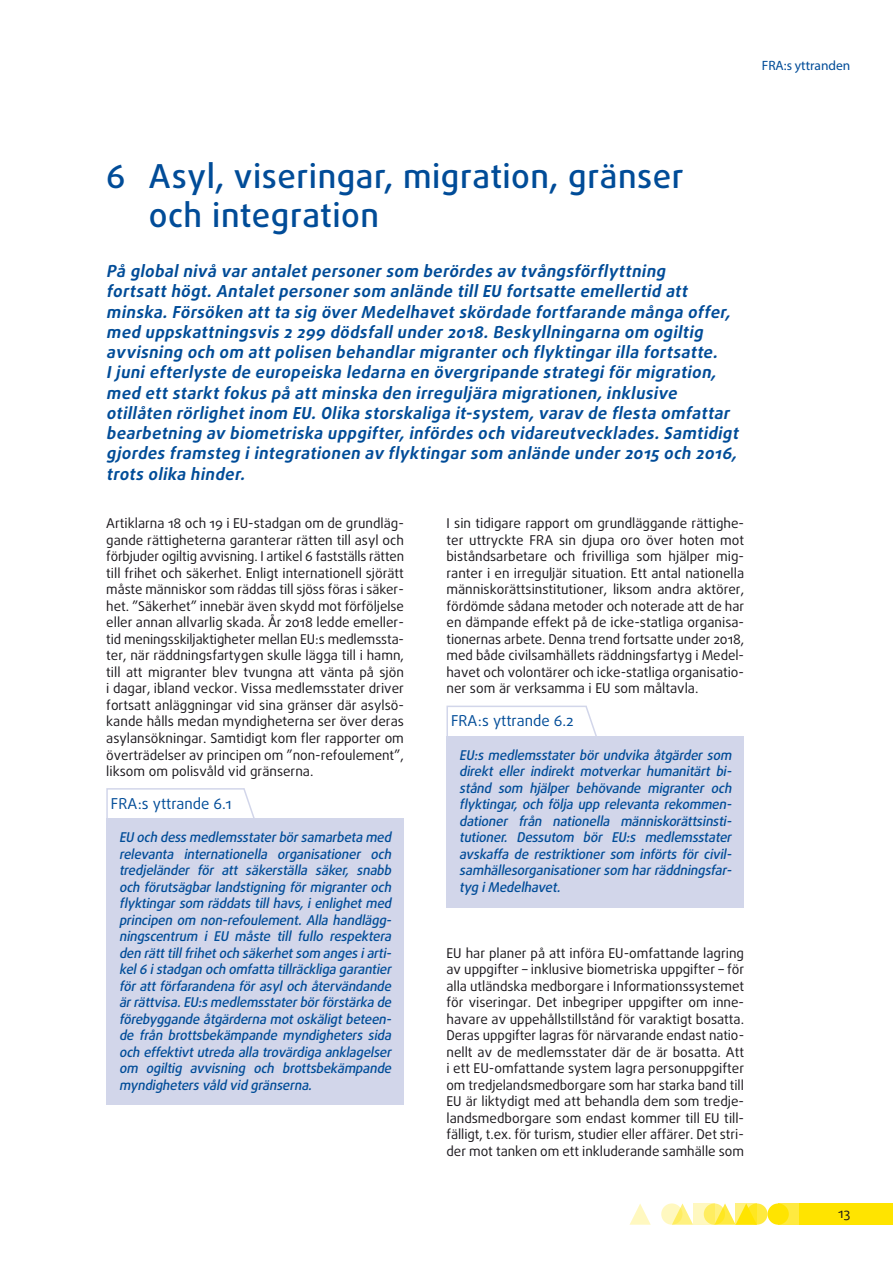
<style>
.page{position:relative;width:893px;height:1263px;background:#fff}
.page>*{position:absolute;margin:0;border:0;box-sizing:border-box;transform-origin:0 0}
.chapter_title{font:500 33px/39.6px "Daxline Pro";letter-spacing:.015em;color:#004c98}
.intro_chapter{font:italic 700 16.5px/20.2px "Daxline Pro";color:#004c98}
.opinion_header_sw{font:15px "Daxline Pro";color:#004c98}
.body_text{font:13.5px/16.5px "Daxline Pro";color:#1a171c;text-align:justify}
.opinion_text_SW_last{font:italic 500 13.5px/16.5px "Daxline Pro";color:#004c98;text-align:justify}
.t1{font:13.5px "Myriad Pro";color:#004c98}
</style>
<div class="page">
<div style="left:746px;top:1203px;width:21px;height:22px;background:#ffea40;border-radius:50%"></div>
<div style="left:778px;top:1203px;width:21px;height:22px;background:#ffea40"></div>
<div style="left:799px;top:1203px;width:94px;height:22px;background:#ffe400"></div>
<svg style="left:675px;top:1203px;width:18px;height:22px"></svg>
<svg style="left:629px;top:1204px;width:22px;height:21px"></svg>
<div style="left:767px;top:1203px;width:22px;height:22px;background:#ffe400;border-radius:50%"></div>
<svg style="left:718px;top:1203px;width:18px;height:22px"></svg>
<svg style="left:704px;top:1203px;width:21px;height:22px"></svg>
<svg style="left:661px;top:1203px;width:21px;height:22px"></svg>
<svg style="left:736px;top:1203px;width:21px;height:22px"></svg>
<svg style="left:693px;top:1203px;width:21px;height:22px"></svg>
<div style="left:106px;top:819px;width:298px;height:286px;background:#d2d6ea"></div>
<div style="left:446px;top:736px;width:298px;height:171px;background:#d2d6ea"></div>
<svg style="left:106px;top:788px;width:150px;height:31px"></svg>
<svg style="left:446px;top:705px;width:151px;height:31px"></svg>
<p class="t1" style="left:762px;top:57px;width:90px">FRA:s yttranden</p>
<p class="chapter_title" style="left:149px;top:156px;width:536px;text-indent:-43px">6 Asyl, viseringar, migration, gränser och integration</p>
<p class="intro_chapter" style="left:106px;top:261px;width:637px">På globalnivå varantaletpersonersom berördes av tvångsförflyttning fortsatthögt.Antaletpersonersom anlände tillEU fortsatte emellertid att minska.Försöken attta sig överMedelhavetskördade fortfarande många offer, med uppskattningsvis 2 299 dödsfallunder2018.Beskyllningarna om ogiltig avvisning och om attpolisen behandlarmigranteroch flyktingarilla fortsatte.<br>Ijuniefterlyste de europeiska ledarna en övergripande strategiförmigration, med ettstarktfokus på attminska den irreguljära migrationen,inklusive otillåten rörlighetinom EU.Olika storskaliga it-system,varav de flesta omfattar bearbetning av biometriska uppgifter,infördes och vidareutvecklades.Samtidigt gjordes framsteg iintegrationen av flyktingarsom anlände under2015 och 2016, trots olika hinder.</p>
<p class="body_text" style="left:106px;top:515px;width:299px">Artiklarna 18 och 19 i EU-stadgan om de grundläg&shy;gande rättigheterna garanterar rätten till asyl och förbjuder ogiltig avvisning. I artikel 6 fastställs rätten till frihet och säkerhet. Enligt internationell sjörätt måste människor som räddas till sjöss föras i säker&shy;het. ”Säkerhet” innebär även skydd mot förföljelse eller annan allvarlig skada. År 2018 ledde emeller&shy;tid meningsskiljaktigheter mellan EU:s medlemssta&shy;ter, när räddningsfartygen skulle lägga till i hamn, till att migranter blev tvungna att vänta på sjön i dagar, ibland veckor. Vissa medlemsstater driver fortsatt anläggningar vid sina gränser där asylsö&shy;kande hålls medan myndigheterna ser över deras asylansökningar. Samtidigt kom fler rapporter om överträdelser av principen om ”non-refoulement”, liksom om polisvåld vid gränserna.</p>
<p class="opinion_header_sw" style="left:111px;top:794px;width:122px">FRA:s yttrande 6.1</p>
<p class="opinion_text_SW_last" style="left:119px;top:829px;width:277px">EU och dessmedlemsstaterbörsamarbeta med relevanta internationella organisationer och tredjeländer för att säkerställa säker, snabb och förutsägbar landstigning för migranter och flyktingar som räddats till havs, i enlighet med principen om non-refoulement. Alla handlägg&shy;ningscentrum i EU måste till fullo respektera den rätttillfrihetoch säkerhetsom angesiarti&shy;kel6 istadgan och omfatta tillräckliga garantier för att förfarandena för asyl och återvändande ärrättvisa.EU:smedlemsstaterbörförstärka de förebyggande åtgärderna motoskäligtbeteen&shy;de från brottsbekämpande myndigheters sida och effektivtutreda alla trovärdiga anklagelser om ogiltig avvisning och brottsbekämpande myndighetersvåld vid gränserna.</p>
<p class="body_text" style="left:446px;top:515px;width:299px">I sin tidigare rapport om grundläggande rättighe&shy;ter uttryckte FRA sin djupa oro över hoten mot biståndsarbetare och frivilliga som hjälper mig&shy;ranter i en irreguljär situation. Ett antal nationella människorättsinstitutioner, liksom andra aktörer, fördömde sådana metoder och noterade att de har en dämpande effekt på de icke-statliga organisa&shy;tionernas arbete. Denna trend fortsatte under 2018, med både civilsamhällets räddningsfartyg i Medel&shy;havet och volontärer och icke-statliga organisatio&shy;ner som är verksamma i EU som måltavla.</p>
<p class="opinion_header_sw" style="left:451px;top:711px;width:124px">FRA:s yttrande 6.2</p>
<p class="opinion_text_SW_last" style="left:459px;top:746px;width:277px">EU:s medlemsstater bör undvika åtgärder som direkt eller indirekt motverkar humanitärt bi&shy;stånd som hjälper behövande migranter och flyktingar, och följa upp relevanta rekommen&shy;dationer från nationella människorättsinsti&shy;tutioner. Dessutom bör EU:s medlemsstater avskaffa de restriktioner som införts för civil&shy;samhällesorganisationersom harräddningsfar&shy;tyg iMedelhavet.</p>
<p class="body_text" style="left:446px;top:944px;width:299px">EU har planer på att införa EU-omfattande lagring av uppgifter – inklusive biometriska uppgifter – för alla utländska medborgare i Informationssystemet för viseringar. Det inbegriper uppgifter om inne&shy;havare av uppehållstillstånd för varaktigt bosatta.<br>Deras uppgifter lagras för närvarande endast natio&shy;nellt av de medlemsstater där de är bosatta. Att i ett EU-omfattande system lagra personuppgifter om tredjelandsmedborgare som har starka band till EU är liktydigt med att behandla dem som tredje&shy;landsmedborgare som endast kommer till EU till&shy;fälligt, t.ex. för turism, studier eller affärer. Det stri&shy;der mot tanken om ett inkluderande samhälle som</p>
<p class="body_text" style="left:838px;top:1205px;width:14px">13</p>
</div>
